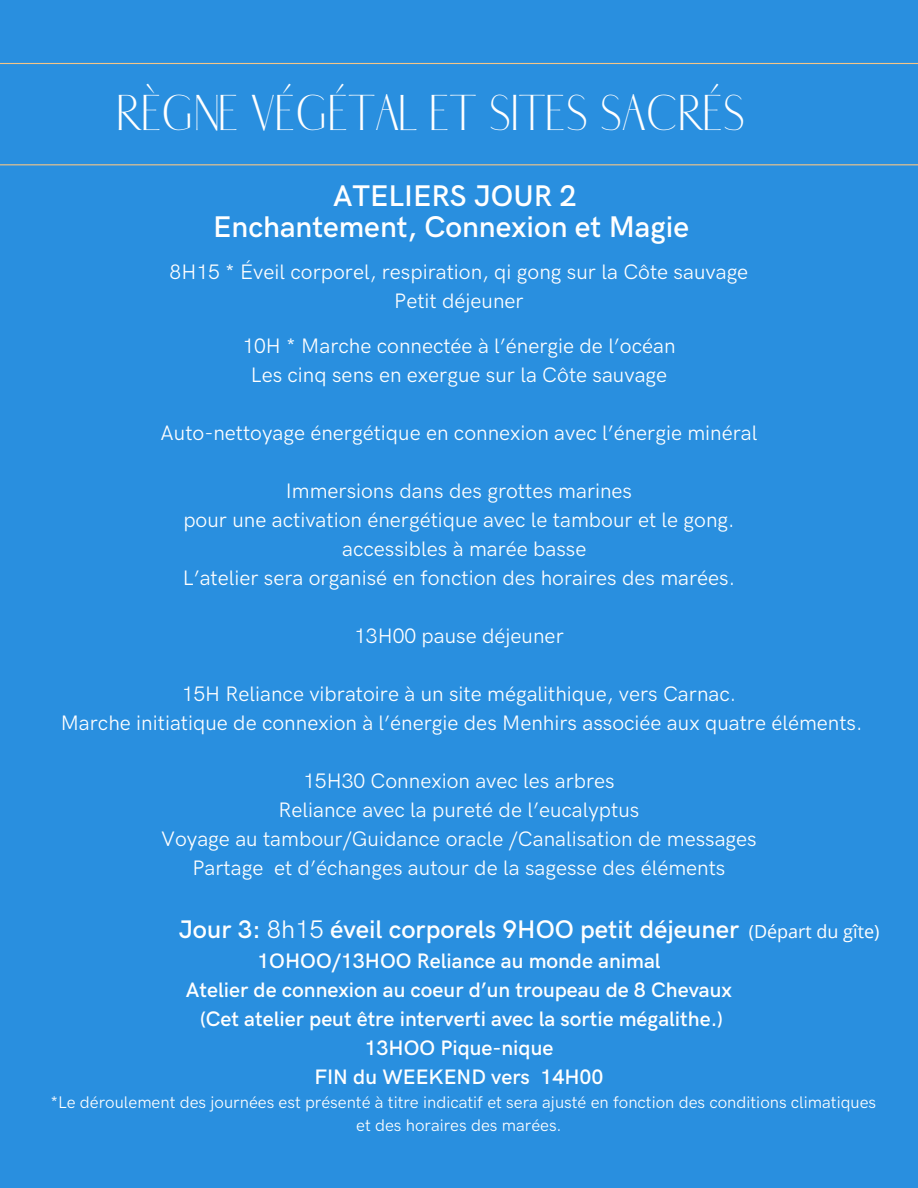
<style>
.page{position:relative;width:918px;height:1188px;background:#298fdf}
.page>*{position:absolute;margin:0;border:0;box-sizing:border-box;transform-origin:0 0}
.t1{font:300 48.3px "Abiah";color:#fff}
.t2{font:600 30px "HK Grotesk Pro";color:#fff}
.t3{font:600 25.5px "HK Grotesk Pro";color:#fff}
.t4{font:21px/29px "HK Grotesk Pro";color:#fff;text-align:center}
.t5{font:600 21px "HK Grotesk Pro";color:#fff}
.t6{font:18px "Open Sans";color:#fff}
.t7{font:16.8px/23px "HK Grotesk Pro";color:#fff;text-align:center}
.s1{font-weight:400}
</style>
<div class="page">
<hr style="left:0;top:63px;width:918px;height:1px;background:#f4c588">
<hr style="left:0;top:164px;width:918px;height:1px;background:#f4c588">
<p class="t1" style="left:117px;top:84px;width:630px">RÈGNE VÉGÉTAL ET SITES SACRÉS</p>
<p class="t2" style="left:333px;top:179px;width:245px">ATELIERS JOUR 2</p>
<p class="t2" style="left:213px;top:210px;width:477px">Enchantement, Connexion et Magie</p>
<h1 class="t4" style="left:170px;top:258px;width:580px">8H15 * Éveil corporel, respiration, qi gong sur la Côte sauvage<br>Petit déjeuner</h1>
<h3 class="t4" style="left:242px;top:332px;width:435px">10H * Marche connectée à l’énergie de l’océan<br>Les cinq sens en exergue sur la Côte sauvage</h3>
<h2 class="t4" style="left:160px;top:419px;width:598px">Auto-nettoyage énergétique en connexion avec l’énergie minéral</h2>
<h4 class="t4" style="left:183px;top:477px;width:554px">Immersions dans des grottes marines<br>pour une activation énergétique avec le tambour et le gong. accessibles à marée basse<br>L’atelier sera organisé en fonction des horaires des marées.</h4>
<h4 class="t4" style="left:354px;top:622px;width:211px">13H00 pause déjeuner</h4>
<h4 class="t4" style="left:61px;top:680px;width:803px">15H Reliance vibratoire à un site mégalithique, vers Carnac.<br>Marche initiatique de connexion à l’énergie des Menhirs associée aux quatre éléments.</h4>
<h4 class="t4" style="left:161px;top:767px;width:597px">15H30 Connexion avec les arbres<br>Reliance avec la pureté de l’eucalyptus<br>Voyage au tambour/Guidance oracle /Canalisation de messages Partage et d’échanges autour de la sagesse des éléments</h4>
<h4 class="t3" style="left:179px;top:915px;width:562px">Jour 3: <span class="s1">8h15</span> éveil corporels 9HOO petit déjeuner</h4>
<h4 class="t5" style="left:257px;top:949px;width:405px">1OHOO/13HOO Reliance au monde animal</h4>
<h4 class="t5" style="left:186px;top:978px;width:548px">Atelier de connexion au coeur d’un troupeau de 8 Chevaux</h4>
<p class="t5" style="left:200px;top:1007px;width:524px">(Cet atelier peut être interverti avec la sortie mégalithe.)</p>
<p class="t5" style="left:364px;top:1036px;width:191px">13HOO Pique-nique</p>
<p class="t5" style="left:314px;top:1065px;width:291px">FIN du WEEKEND vers 14H00</p>
<p class="t7" style="left:50px;top:1091px;width:827px">*Le déroulement des journées est présenté à titre indicatif et sera ajusté en fonction des conditions climatiques et des horaires des marées.</p>
<p class="t6" style="left:749px;top:919px;width:132px">(Départ du gîte)</p>
</div>
